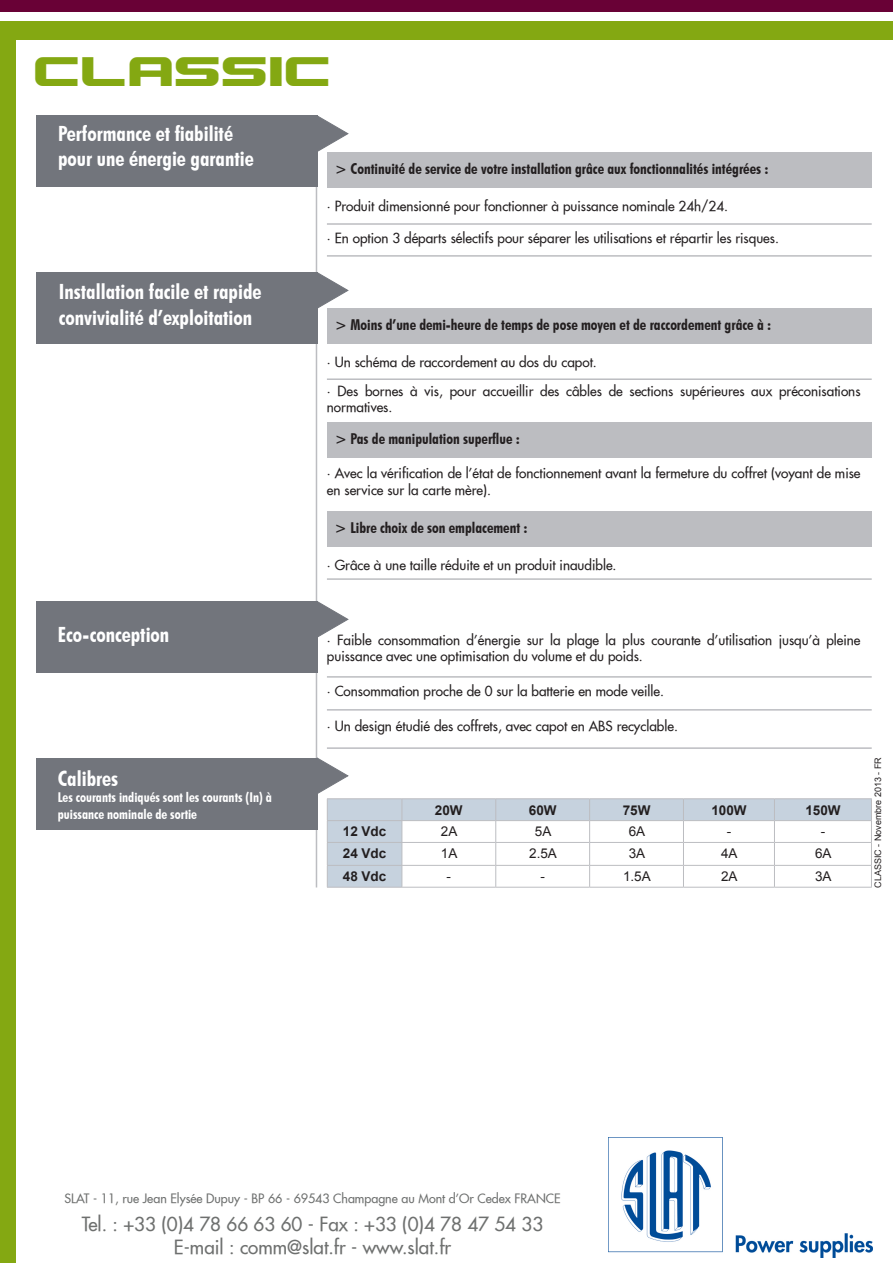
<style>
.page{position:relative;width:893px;height:1263px;background:#fff}
.page>*{position:absolute;margin:0;border:0;box-sizing:border-box;transform-origin:0 0}
.t1{font:45px "Gunship";color:#84a812}
.t2{font:700 condensed 21px/25.2px "Futura BT";color:#fff}
.t3{font:18.75px/22.5px "Futura Extended";color:#6e706f;text-align:center}
.t4{font:700 condensed 15px "Futura BT";color:#231f20}
.t5{font:13.5px/16.2px "Futura Extended";color:#231f20}
.t6{font:700 condensed 13.5px/16.2px "Futura BT";color:#fff}
.t7{font:700 13.5px "Arial";color:#231f20}
.t8{font:13.5px "Arial";color:#231f20}
.t9{font:12.45px "Futura Extended";color:#6e706f}
.t10{font:9px "Arial";color:#231f20}
</style>
<div class="page">
<div style="left:0;top:0;width:893px;height:12px;background:#690136"></div>
<div style="left:0;top:21px;width:893px;height:18px;background:#84a812"></div>
<div style="left:0;top:29px;width:16px;height:1234px;background:#84a812"></div>
<img style="left:608px;top:1137px;width:264px;height:121px">
<hr style="left:316px;top:136px;width:1px;height:751px;background:#bcbdc1">
<hr style="left:327px;top:223px;width:545px;height:2px;background:#bcbdc1">
<div style="left:36px;top:273px;width:281px;height:71px;background:#72757c"></div>
<svg style="left:317px;top:272px;width:31px;height:36px"></svg>
<div style="left:36px;top:601px;width:281px;height:72px;background:#72757c"></div>
<svg style="left:317px;top:601px;width:31px;height:36px"></svg>
<hr style="left:327px;top:255px;width:545px;height:2px;background:#bcbdc1">
<div style="left:327px;top:152px;width:545px;height:35px;background:#bcbdc1"></div>
<div style="left:327px;top:308px;width:545px;height:36px;background:#bcbdc1"></div>
<hr style="left:327px;top:378px;width:545px;height:2px;background:#bcbdc1">
<hr style="left:327px;top:578px;width:545px;height:2px;background:#bcbdc1">
<hr style="left:327px;top:676px;width:545px;height:2px;background:#bcbdc1">
<hr style="left:327px;top:747px;width:545px;height:2px;background:#bcbdc1">
<hr style="left:327px;top:709px;width:545px;height:2px;background:#bcbdc1">
<div style="left:36px;top:758px;width:281px;height:71px;background:#72757c"></div>
<div style="left:327px;top:422px;width:545px;height:35px;background:#bcbdc1"></div>
<div style="left:327px;top:511px;width:545px;height:35px;background:#bcbdc1"></div>
<div style="left:36px;top:116px;width:281px;height:71px;background:#72757c"></div>
<svg style="left:317px;top:116px;width:31px;height:36px"></svg>
<svg style="left:317px;top:758px;width:555px;height:129px"></svg>
<hr style="left:327px;top:887px;width:75px;height:1px;background:#bcbdc1">
<hr style="left:402px;top:887px;width:94px;height:1px;background:#bcbdc1">
<hr style="left:496px;top:887px;width:94px;height:1px;background:#bcbdc1">
<hr style="left:590px;top:887px;width:93px;height:1px;background:#bcbdc1">
<hr style="left:683px;top:887px;width:91px;height:1px;background:#bcbdc1">
<hr style="left:774px;top:887px;width:98px;height:1px;background:#bcbdc1">
<h1 class="t1" style="left:33px;top:45px;width:299px">CLASSIC</h1>
<h2 class="t2" style="left:58px;top:121px;width:197px">Performance et fiabilité pour une énergie garantie</h2>
<p class="t4" style="left:335px;top:160px;width:435px">&gt; Continuité de service de votre installation grâce aux fonctionnalités intégrées :</p>
<h2 class="t2" style="left:59px;top:279px;width:204px">Installation facile et rapide convivialité d’exploitation</h2>
<p class="t5" style="left:327px;top:198px;width:403px">• Produit dimensionné pour fonctionner à puissance nominale 24h/24.</p>
<p class="t5" style="left:327px;top:230px;width:454px">• En option 3 départs sélectifs pour séparer les utilisations et répartir les risques.</p>
<p class="t4" style="left:335px;top:316px;width:438px">&gt; Moins d’une demi-heure de temps de pose moyen et de raccordement grâce à :</p>
<p class="t5" style="left:327px;top:354px;width:271px">• Un schéma de raccordement au dos du capot.</p>
<p class="t5" style="left:327px;top:383px;width:535px">• Des bornes à vis, pour accueillir des câbles de sections supérieures aux préconisations normatives.</p>
<p class="t4" style="left:335px;top:430px;width:187px">&gt; Pas de manipulation superflue :</p>
<p class="t5" style="left:327px;top:465px;width:535px">• Avec la vérification de l’état de fonctionnement avant la fermeture du coffret (voyant de mise en service sur la carte mère).</p>
<p class="t4" style="left:335px;top:518px;width:195px">&gt; Libre choix de son emplacement :</p>
<p class="t5" style="left:327px;top:557px;width:291px">• Grâce à une taille réduite et un produit inaudible.</p>
<h2 class="t2" style="left:58px;top:622px;width:113px">Eco-conception</h2>
<h2 class="t2" style="left:58px;top:766px;width:62px">Calibres</h2>
<p class="t6" style="left:58px;top:789px;width:216px">Les courants indiqués sont les courants (In) à puissance nominale de sortie</p>
<p class="t5" style="left:327px;top:631px;width:535px">• Faible consommation d’énergie sur la plage la plus courante d’utilisation jusqu’à pleine puissance avec une optimisation du volume et du poids.</p>
<p class="t5" style="left:327px;top:682px;width:339px">• Consommation proche de 0 sur la batterie en mode veille.</p>
<p class="t5" style="left:327px;top:717px;width:353px">• Un design étudié des coffrets, avec capot en ABS recyclable.</p>
<p class="t7" style="left:435px;top:801px;width:29px">20W</p>
<p class="t7" style="left:529px;top:801px;width:29px">60W</p>
<p class="t7" style="left:623px;top:801px;width:29px">75W</p>
<p class="t7" style="left:711px;top:801px;width:37px">100W</p>
<p class="t7" style="left:805px;top:801px;width:37px">150W</p>
<p class="t7" style="left:343px;top:823px;width:45px">12 Vdc</p>
<p class="t8" style="left:441px;top:823px;width:18px">2A</p>
<p class="t8" style="left:535px;top:823px;width:18px">5A</p>
<p class="t8" style="left:629px;top:823px;width:18px">6A</p>
<p class="t8" style="left:727px;top:823px;width:6px">-</p>
<p class="t8" style="left:821px;top:823px;width:6px">-</p>
<p class="t7" style="left:343px;top:844px;width:45px">24 Vdc</p>
<p class="t8" style="left:441px;top:845px;width:18px">1A</p>
<p class="t8" style="left:529px;top:845px;width:29px">2.5A</p>
<p class="t8" style="left:629px;top:845px;width:18px">3A</p>
<p class="t8" style="left:721px;top:845px;width:18px">4A</p>
<p class="t8" style="left:815px;top:845px;width:18px">6A</p>
<p class="t7" style="left:343px;top:867px;width:45px">48 Vdc</p>
<p class="t8" style="left:447px;top:868px;width:6px">-</p>
<p class="t8" style="left:540px;top:868px;width:6px">-</p>
<p class="t8" style="left:623px;top:868px;width:29px">1.5A</p>
<p class="t8" style="left:721px;top:868px;width:18px">2A</p>
<p class="t8" style="left:815px;top:868px;width:18px">3A</p>
<p class="t10" style="left:872px;top:888px;width:132px;rotate:-90deg">CLASSIC - Novembre 2013 - FR</p>
<p class="t9" style="left:65px;top:1190px;width:497px">SLAT - 11, rue Jean Elysée Dupuy - BP 66 - 69543 Champagne au Mont d’Or Cedex FRANCE</p>
<h3 class="t3" style="left:82px;top:1213px;width:463px">Tel. : +33 (0)4 78 66 63 60 - Fax : +33 (0)4 78 47 54 33<br>E-mail : comm@slat.fr - www.slat.fr</h3>
</div>
